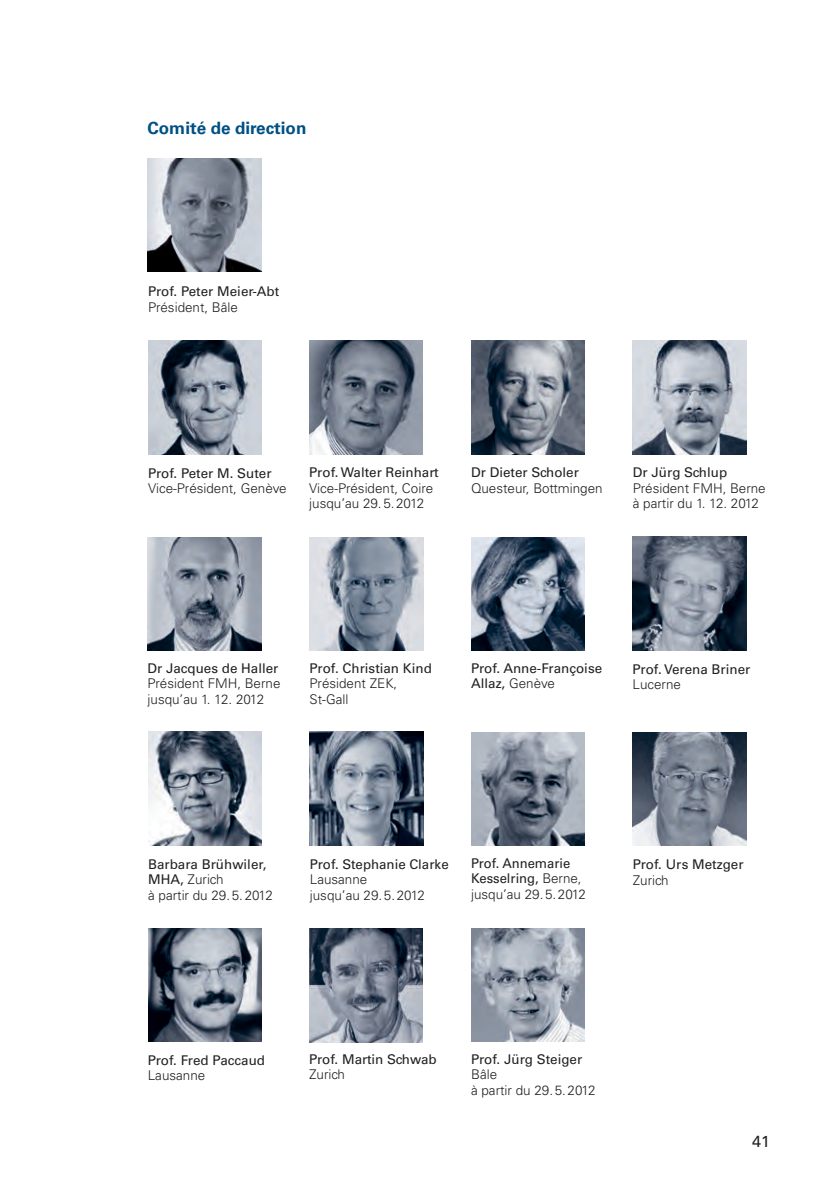
<style>
.page{position:relative;width:840px;height:1191px;background:#fff}
.page>*{position:absolute;margin:0;border:0;box-sizing:border-box;transform-origin:0 0}
.Titel3_Blau_Bold_Uni{font:700 17px "Univers";color:#005084}
.t1{font:16px "Univers";color:#231f20}
.Gremien1_Roman{font:300 13.4px/15.4px "Univers";color:#231f20}
.Gremien1_Roman-2{font:13.4px/15.4px "Univers";color:#231f20}
.s1{font-weight:300}
.s2{font-weight:400}
</style>
<div class="page">
<img style="left:147px;top:158px;width:114px;height:113px">
<img style="left:309px;top:340px;width:113px;height:114px">
<img style="left:147px;top:537px;width:114px;height:113px">
<img style="left:148px;top:340px;width:113px;height:114px">
<img style="left:632px;top:340px;width:114px;height:114px">
<img style="left:471px;top:340px;width:113px;height:114px">
<img style="left:309px;top:537px;width:114px;height:113px">
<img style="left:471px;top:537px;width:113px;height:113px">
<img style="left:632px;top:732px;width:114px;height:114px">
<img style="left:148px;top:731px;width:113px;height:114px">
<img style="left:309px;top:929px;width:113px;height:113px">
<img style="left:310px;top:731px;width:113px;height:114px">
<img style="left:471px;top:928px;width:113px;height:113px">
<img style="left:471px;top:732px;width:113px;height:114px">
<img style="left:632px;top:537px;width:113px;height:113px">
<img style="left:148px;top:928px;width:113px;height:113px">
<p class="Titel3_Blau_Bold_Uni" style="left:147px;top:118px;width:160px">Comité de direction</p>
<p class="Gremien1_Roman-2" style="left:148px;top:284px;width:132px">Prof. Peter Meier-Abt<br><span class="s1">Président, Bâle</span></p>
<p class="Gremien1_Roman" style="left:471px;top:465px;width:133px"><span class="s2">Dr Dieter Scholer<br></span>Questeur, Bottmingen</p>
<p class="Gremien1_Roman" style="left:148px;top:465px;width:140px"><span class="s2">Prof. Peter M. Suter<br></span>Vice-Président, Genève</p>
<p class="Gremien1_Roman" style="left:632px;top:465px;width:134px"><span class="s2">Dr Jürg Schlup<br></span>Président FMH, Berne à partir du 1. 12. 2012</p>
<p class="Gremien1_Roman" style="left:309px;top:465px;width:131px"><span class="s2">Prof. Walter Reinhart<br></span>Vice-Président, Coire jusqu’au 29.5.2012</p>
<p class="Gremien1_Roman" style="left:147px;top:660px;width:134px"><span class="s2">Dr Jacques de Haller<br></span>Président FMH, Berne jusqu’au 1. 12. 2012</p>
<p class="Gremien1_Roman" style="left:309px;top:660px;width:124px"><span class="s2">Prof. Christian Kind<br></span>Président ZEK,<br>St-Gall</p>
<p class="Gremien1_Roman-2" style="left:471px;top:660px;width:132px">Prof. Anne-Françoise<br>Allaz, <span class="s1">Genève</span></p>
<p class="Gremien1_Roman-2" style="left:632px;top:661px;width:119px">Prof. Verena Briner<br><span class="s1">Lucerne</span></p>
<p class="Gremien1_Roman" style="left:148px;top:856px;width:126px"><span class="s2">Barbara Brühwiler,<br>MHA,</span> Zurich<br>à partir du 29.5.2012</p>
<p class="Gremien1_Roman" style="left:310px;top:856px;width:140px"><span class="s2">Prof. Stephanie Clarke<br></span>Lausanne<br>jusqu’au 29.5.2012</p>
<p class="Gremien1_Roman-2" style="left:471px;top:855px;width:116px">Prof. Annemarie<br>Kesselring, <span class="s1">Berne, jusqu’au 29.5.2012</span></p>
<p class="Gremien1_Roman-2" style="left:632px;top:856px;width:112px">Prof. Urs Metzger<br><span class="s1">Zurich</span></p>
<p class="Gremien1_Roman-2" style="left:148px;top:1052px;width:119px">Prof. Fred Paccaud<br><span class="s1">Lausanne</span></p>
<p class="Gremien1_Roman-2" style="left:309px;top:1051px;width:129px">Prof. Martin Schwab<br><span class="s1">Zurich</span></p>
<p class="Gremien1_Roman" style="left:471px;top:1051px;width:126px"><span class="s2">Prof. Jürg Steiger<br></span>Bâle<br>à partir du 29.5.2012</p>
<p class="t1" style="left:751px;top:1131px;width:19px">41</p>
</div>
